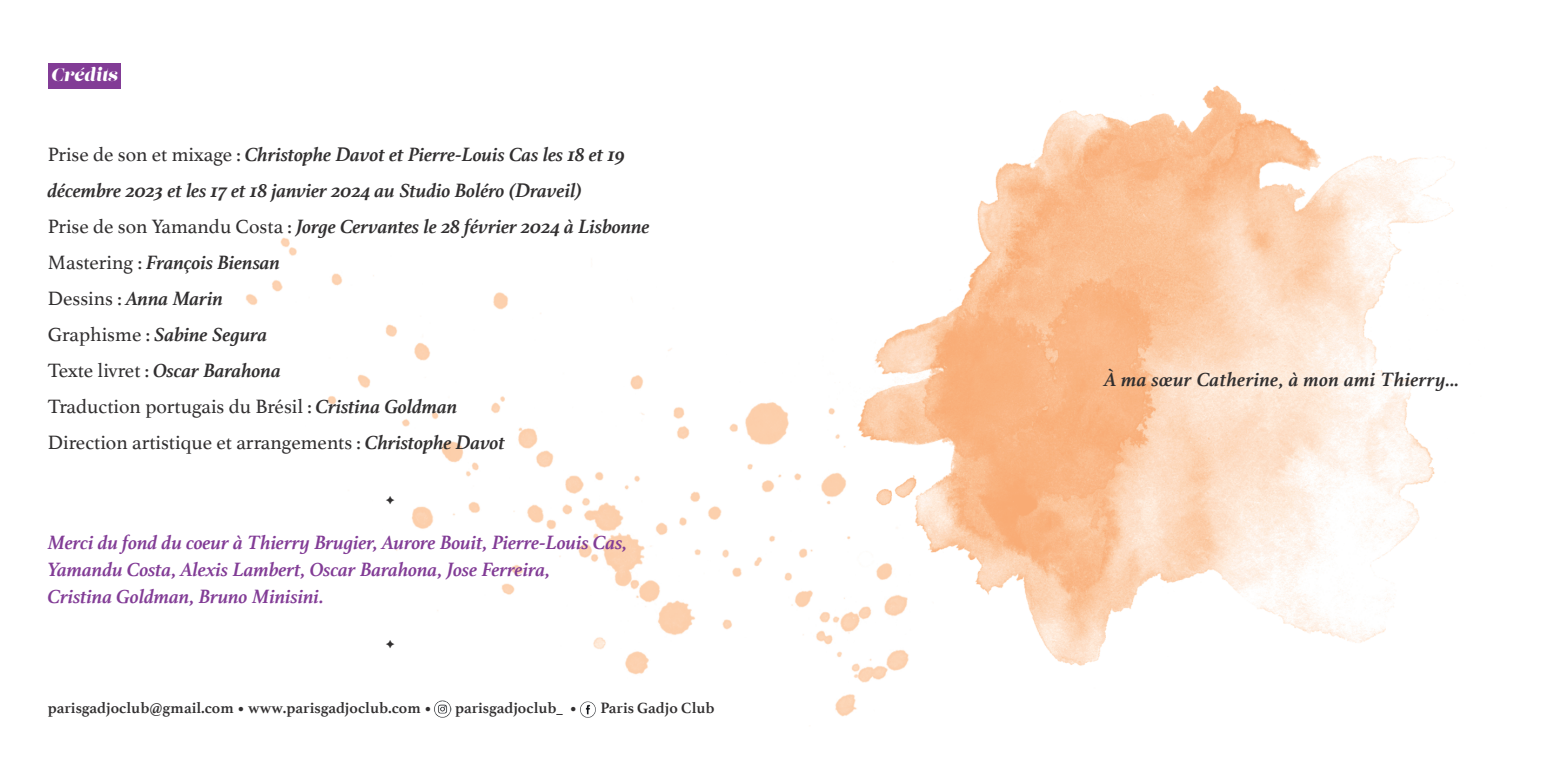
<style>
.page{position:relative;width:1544px;height:766px;background:#fff}
.page>*{position:absolute;margin:0;border:0;box-sizing:border-box;transform-origin:0 0}
.t1{font:italic 700 20.25px/36px "Athelas";color:#312f30}
.t2{font:italic 700 20.25px/27px "Athelas";color:#823c96}
.t3{font:italic 700 20.25px "Athelas";letter-spacing:.02em;color:#312f30}
.t4{font:italic 18px "Lust Display";color:#fff}
.t5{font:700 15.75px "Athelas";color:#312f30}
.s1{font-weight:400;font-style:normal}
</style>
<div class="page">
<img style="left:48px;top:85px;width:1407px;height:633px">
<img style="left:579px;top:700px;width:18px;height:17px">
<img style="left:433px;top:699px;width:18px;height:19px">
<div style="left:48px;top:63px;width:73px;height:25px;background:#823c96"></div>
<svg style="left:386px;top:495px;width:8px;height:9px"></svg>
<svg style="left:386px;top:639px;width:8px;height:9px"></svg>
<p class="t4" style="left:52px;top:63px;width:68px">Crédits</p>
<p class="t1" style="left:48px;top:135px;width:603px"><span class="s1">Prise de son et mixage :</span> Christophe Davot et Pierre-Louis Cas les 18 et 19 décembre 2023 et les 17 et 18 janvier 2024 au Studio Boléro (Draveil)<br><span class="s1">Prise de son Yamandu Costa :</span> Jorge Cervantes le 28 février 2024 à Lisbonne <span class="s1">Mastering :</span> François Biensan<br><span class="s1">Dessins :</span> Anna Marin<br><span class="s1">Graphisme :</span> Sabine Segura<br><span class="s1">Texte livret :</span> Oscar Barahona<br><span class="s1">Traduction portugais du Brésil :</span> Cristina Goldman<br><span class="s1">Direction artistique et arrangements :</span> Christophe Davot</p>
<p class="t2" style="left:48px;top:528px;width:581px">Merci du fond du coeur à Thierry Brugier, Aurore Bouit, Pierre-Louis Cas,<br>Yamandu Costa, Alexis Lambert, Oscar Barahona, Jose Ferreira,<br>Cristina Goldman, Bruno Minisini.</p>
<p class="t5" style="left:48px;top:694px;width:385px">parisgadjoclub@gmail.com • www.parisgadjoclub.com •</p>
<p class="t5" style="left:455px;top:694px;width:124px">parisgadjoclub_ •</p>
<p class="t5" style="left:600px;top:694px;width:116px">Paris Gadjo Club</p>
<p class="t3" style="left:1104px;top:363px;width:356px">À ma sœur Catherine, à mon ami Thierry...</p>
</div>
